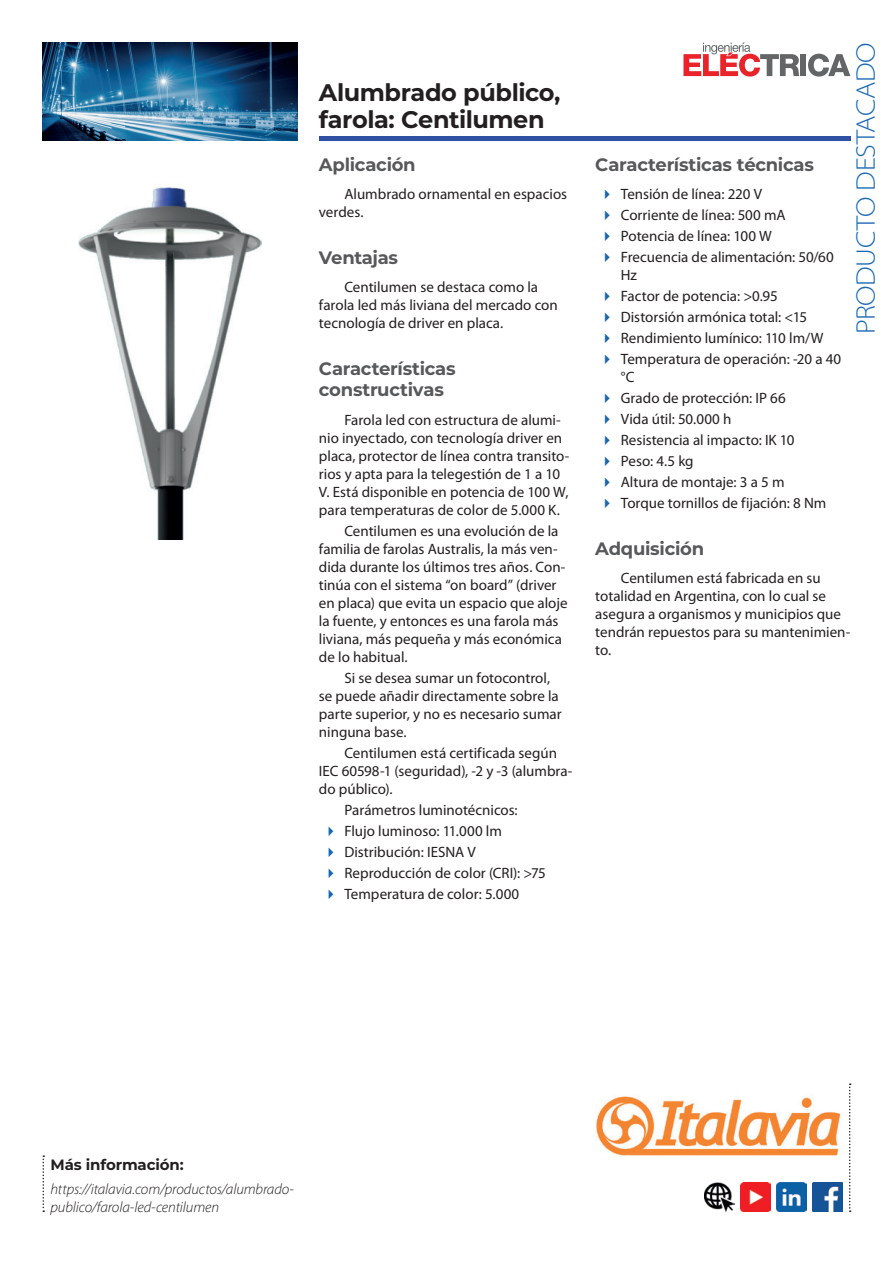
<style>
.page{position:relative;width:893px;height:1263px;background:#fff}
.page>*{position:absolute;margin:0;border:0;box-sizing:border-box;transform-origin:0 0}
.t1{font:300 semi-expanded 27px "Myriad Pro";letter-spacing:-.01em;color:#1867b3}
.Título{font:700 24px/27px "Montserrat";letter-spacing:-.02em;color:#231f20}
.Subtítulo{font:700 18px/21.6px "Montserrat";letter-spacing:-.015em;color:#57585a}
.Texto{font:15px/18px "Myriad Pro";color:#231f20}
.URL{font:italic 300 15px/18px "Myriad Pro";letter-spacing:-.005em;color:#231f20}
.Subtítulo-2{font:700 15px "Montserrat";letter-spacing:-.01em;color:#231f20}
</style>
<div class="page">
<hr style="left:319px;top:136px;width:531px;height:4px;background:#3051a3">
<div style="left:800px;top:54px;width:6px;height:22px;background:#636566"></div>
<svg style="left:808px;top:54px;width:42px;height:23px"></svg>
<svg style="left:683px;top:43px;width:116px;height:34px"></svg>
<svg style="left:43px;top:1155px;width:1px;height:57px"></svg>
<svg style="left:849px;top:1083px;width:2px;height:129px"></svg>
<img style="left:740px;top:1182px;width:30px;height:30px">
<img style="left:777px;top:1182px;width:29px;height:30px">
<img style="left:813px;top:1182px;width:30px;height:30px">
<img style="left:704px;top:1182px;width:30px;height:30px">
<img style="left:43px;top:43px;width:255px;height:97px">
<img style="left:596px;top:1096px;width:247px;height:60px">
<img style="left:78px;top:187px;width:184px;height:353px">
<p class="Título" style="left:319px;top:77px;width:243px">Alumbrado público, farola: Centilumen</p>
<p class="Subtítulo" style="left:319px;top:152px;width:98px">Aplicación</p>
<p class="Texto" style="left:319px;top:186px;width:250px;text-indent:26px">Alumbrado ornamental en espacios verdes.</p>
<p class="Subtítulo" style="left:319px;top:245px;width:81px">Ventajas</p>
<p class="Texto" style="left:319px;top:279px;width:240px;text-indent:26px">Centilumen se destaca como la farola led más liviana del mercado con tecnología de driver en placa.</p>
<p class="Subtítulo" style="left:319px;top:356px;width:138px">Características constructivas</p>
<p class="Texto" style="left:319px;top:411px;width:252px;text-indent:26px">Farola led con estructura de alumi&shy;nio inyectado, con tecnología driver en placa, protector de línea contra transito&shy;rios y apta para la telegestión de 1 a 10<br>V. Está disponible en potencia de 100 W, para temperaturas de color de 5.000 K.</p>
<p class="Texto" style="left:319px;top:522px;width:250px;text-indent:26px">Centilumen es una evolución de la familia de farolas Australis, la más ven&shy;dida durante los últimos tres años. Con&shy;tinúa con el sistema “on board” (driver en placa) que evita un espacio que aloje la fuente, y entonces es una farola más liviana, más pequeña y más económica de lo habitual.</p>
<p class="Texto" style="left:319px;top:669px;width:244px;text-indent:26px">Si se desea sumar un fotocontrol, se puede añadir directamente sobre la parte superior, y no es necesario sumar ninguna base.</p>
<p class="Texto" style="left:319px;top:744px;width:255px;text-indent:26px">Centilumen está certificada según<br>IEC 60598-1 (seguridad), -2 y -3 (alumbra&shy;do público).</p>
<p class="Texto" style="left:344px;top:801px;width:175px">Parámetros luminotécnicos:</p>
<p class="Texto" style="left:344px;top:822px;width:159px">Flujo luminoso: 11.000 lm</p>
<p class="Texto" style="left:344px;top:843px;width:133px">Distribución: IESNA V</p>
<p class="Texto" style="left:344px;top:864px;width:203px">Reproducción de color (CRI): &gt;75</p>
<p class="Texto" style="left:344px;top:885px;width:176px">Temperatura de color: 5.000</p>
<h1 class="t1" style="left:850px;top:334px;width:293px;rotate:-90deg">PRODUCTO DESTACADO</h1>
<p class="Subtítulo" style="left:595px;top:152px;width:220px">Características técnicas</p>
<p class="Texto" style="left:621px;top:186px;width:143px">Tensión de línea: 220 V</p>
<p class="Texto" style="left:621px;top:207px;width:166px">Corriente de línea: 500 mA</p>
<p class="Texto" style="left:621px;top:228px;width:153px">Potencia de línea: 100 W</p>
<p class="Texto" style="left:621px;top:249px;width:214px">Frecuencia de alimentación: 50/60<br>Hz</p>
<p class="Texto" style="left:621px;top:288px;width:158px">Factor de potencia: &gt;0.95</p>
<p class="Texto" style="left:621px;top:309px;width:188px">Distorsión armónica total: &lt;15</p>
<p class="Texto" style="left:621px;top:330px;width:204px">Rendimiento lumínico: 110 lm/W</p>
<p class="Texto" style="left:621px;top:351px;width:222px">Temperatura de operación: -20 a 40 °C</p>
<p class="Texto" style="left:621px;top:390px;width:166px">Grado de protección: IP 66</p>
<p class="Texto" style="left:621px;top:411px;width:112px">Vida útil: 50.000 h</p>
<p class="Texto" style="left:621px;top:432px;width:175px">Resistencia al impacto: IK 10</p>
<p class="Texto" style="left:621px;top:453px;width:74px">Peso: 4.5 kg</p>
<p class="Texto" style="left:621px;top:474px;width:165px">Altura de montaje: 3 a 5 m</p>
<p class="Texto" style="left:621px;top:495px;width:207px">Torque tornillos de fijación: 8 Nm</p>
<p class="Subtítulo" style="left:595px;top:536px;width:110px">Adquisición</p>
<p class="Texto" style="left:595px;top:570px;width:257px;text-indent:26px">Centilumen está fabricada en su totalidad en Argentina, con lo cual se asegura a organismos y municipios que tendrán repuestos para su mantenimien&shy;to.</p>
<p class="Subtítulo-2" style="left:50px;top:1154px;width:135px">Más información:</p>
<p class="URL" style="left:50px;top:1180px;width:245px">https://italavia.com/productos/alumbrado&shy;publico/farola-led-centilumen</p>
</div>
